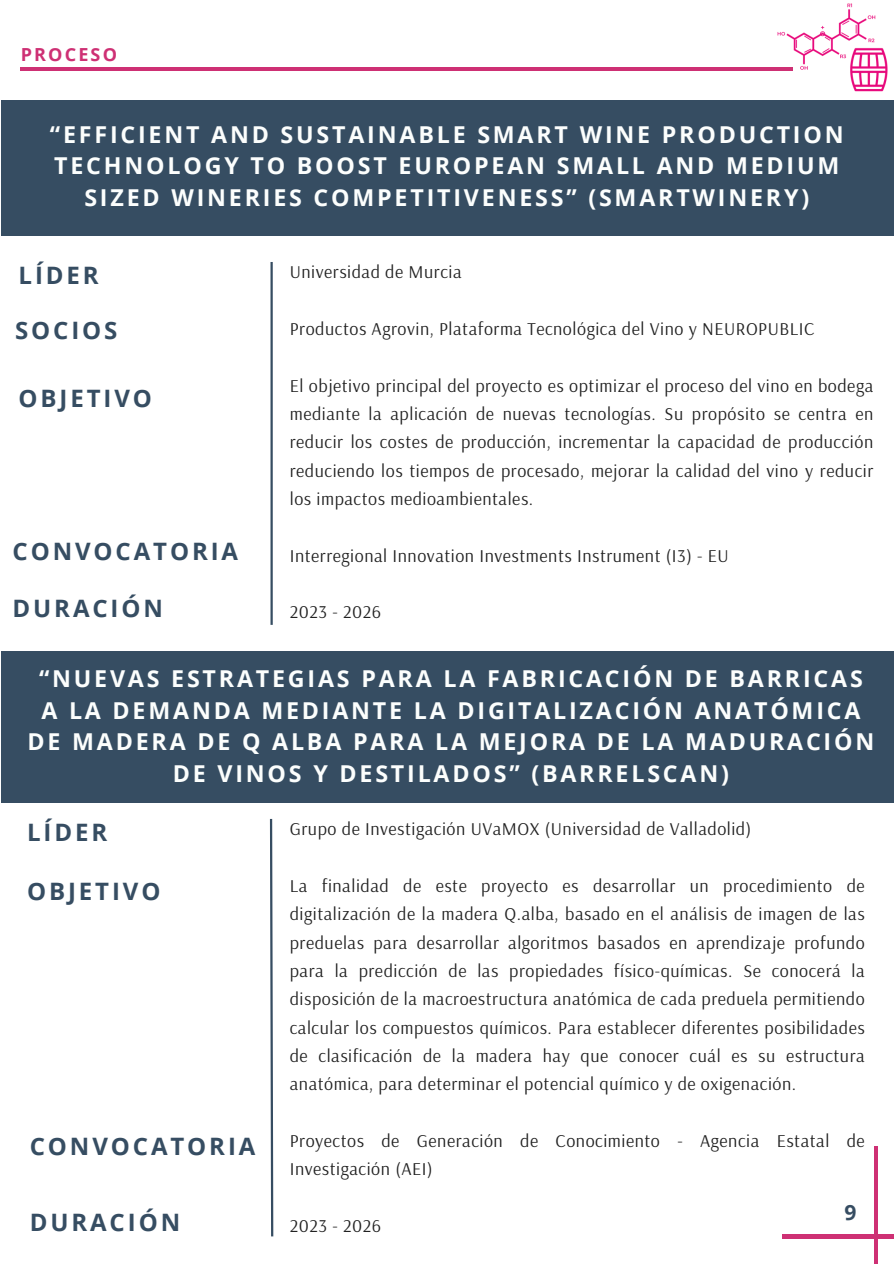
<style>
.page{position:relative;width:894px;height:1264px;background:#fff}
.page>*{position:absolute;margin:0;border:0;box-sizing:border-box;transform-origin:0 0}
.t1{font:700 24px "Open Sans";letter-spacing:.12em;color:#364d62}
.t2{font:700 23.25px/31.5px "Open Sans";letter-spacing:.12em;color:#fcfefd;text-align:center}
.t3{font:700 21px "Open Sans";color:#364d62}
.t4{font:18px/28.3px "Arsenal";letter-spacing:.03em;color:#222;text-align:justify}
.t5{font:700 18px "Open Sans";letter-spacing:.12em;color:#ce3074}
</style>
<div class="page">
<hr style="left:21px;top:67px;width:771px;height:3px;background:#ce3074">
<img style="left:771px;top:3px;width:117px;height:89px">
<svg style="left:873px;top:1146px;width:4px;height:117px"></svg>
<hr style="left:782px;top:1234px;width:111px;height:4px;background:#ce3074">
<div style="left:1px;top:100px;width:892px;height:136px;background:#364d62"></div>
<hr style="left:270px;top:262px;width:3px;height:363px;background:#364d62">
<div style="left:1px;top:651px;width:892px;height:152px;background:#364d62"></div>
<svg style="left:269px;top:818px;width:5px;height:419px"></svg>
<p class="t5" style="left:21px;top:42px;width:98px">PROCESO</p>
<p class="t2" style="left:50px;top:118px;width:795px">“EFFICIENT AND SUSTAINABLE SMART WINE PRODUCTION<br>TECHNOLOGY TO BOOST EUROPEAN SMALL AND MEDIUM<br>SIZED WINERIES COMPETITIVENESS” (SMARTWINERY)</p>
<h1 class="t1" style="left:19px;top:259px;width:82px">LÍDER</h1>
<h1 class="t1" style="left:15px;top:313px;width:104px">SOCIOS</h1>
<h1 class="t1" style="left:19px;top:381px;width:135px">OBJETIVO</h1>
<h1 class="t1" style="left:13px;top:534px;width:227px">CONVOCATORIA</h1>
<h1 class="t1" style="left:13px;top:591px;width:152px">DURACIÓN</h1>
<p class="t4" style="left:290px;top:257px;width:173px">Universidad de Murcia</p>
<p class="t4" style="left:290px;top:314px;width:526px">Productos Agrovin, Plataforma Tecnológica del Vino y NEUROPUBLIC</p>
<p class="t4" style="left:290px;top:371px;width:585px">El objetivo principal del proyecto es optimizar el proceso del vino en bodega mediante la aplicación de nuevas tecnologías. Su propósito se centra en reducir los costes de producción, incrementar la capacidad de producción reduciendo los tiempos de procesado, mejorar la calidad del vino y reducir los impactos medioambientales.</p>
<p class="t4" style="left:290px;top:540px;width:440px">Interregional Innovation Investments Instrument (I3) - EU</p>
<p class="t4" style="left:290px;top:597px;width:93px">2023 - 2026</p>
<p class="t2" style="left:27px;top:662px;width:848px">“NUEVAS ESTRATEGIAS PARA LA FABRICACIÓN DE BARRICAS<br>A LA DEMANDA MEDIANTE LA DIGITALIZACIÓN ANATÓMICA DE MADERA DE Q ALBA PARA LA MEJORA DE LA MADURACIÓN DE VINOS Y DESTILADOS” (BARRELSCAN)</p>
<h1 class="t1" style="left:27px;top:815px;width:82px">LÍDER</h1>
<p class="t4" style="left:290px;top:814px;width:463px">Grupo de Investigación UVaMOX (Universidad de Valladolid)</p>
<p class="t4" style="left:290px;top:871px;width:576px">La finalidad de este proyecto es desarrollar un procedimiento de digitalización de la madera Q.alba, basado en el análisis de imagen de las preduelas para desarrollar algoritmos basados en aprendizaje profundo para la predicción de las propiedades físico-químicas. Se conocerá la disposición de la macroestructura anatómica de cada preduela permitiendo calcular los compuestos químicos. Para establecer diferentes posibilidades de clasificación de la madera hay que conocer cuál es su estructura anatómica, para determinar el potencial químico y de oxigenación.</p>
<p class="t4" style="left:290px;top:1125px;width:576px">Proyectos de Generación de Conocimiento - Agencia Estatal de<br>Investigación (AEI)</p>
<p class="t4" style="left:290px;top:1210px;width:93px">2023 - 2026</p>
<h1 class="t1" style="left:27px;top:873px;width:135px">OBJETIVO</h1>
<h1 class="t1" style="left:30px;top:1129px;width:227px">CONVOCATORIA</h1>
<p class="t3" style="left:844px;top:1197px;width:13px">9</p>
<h1 class="t1" style="left:30px;top:1205px;width:152px">DURACIÓN</h1>
</div>
